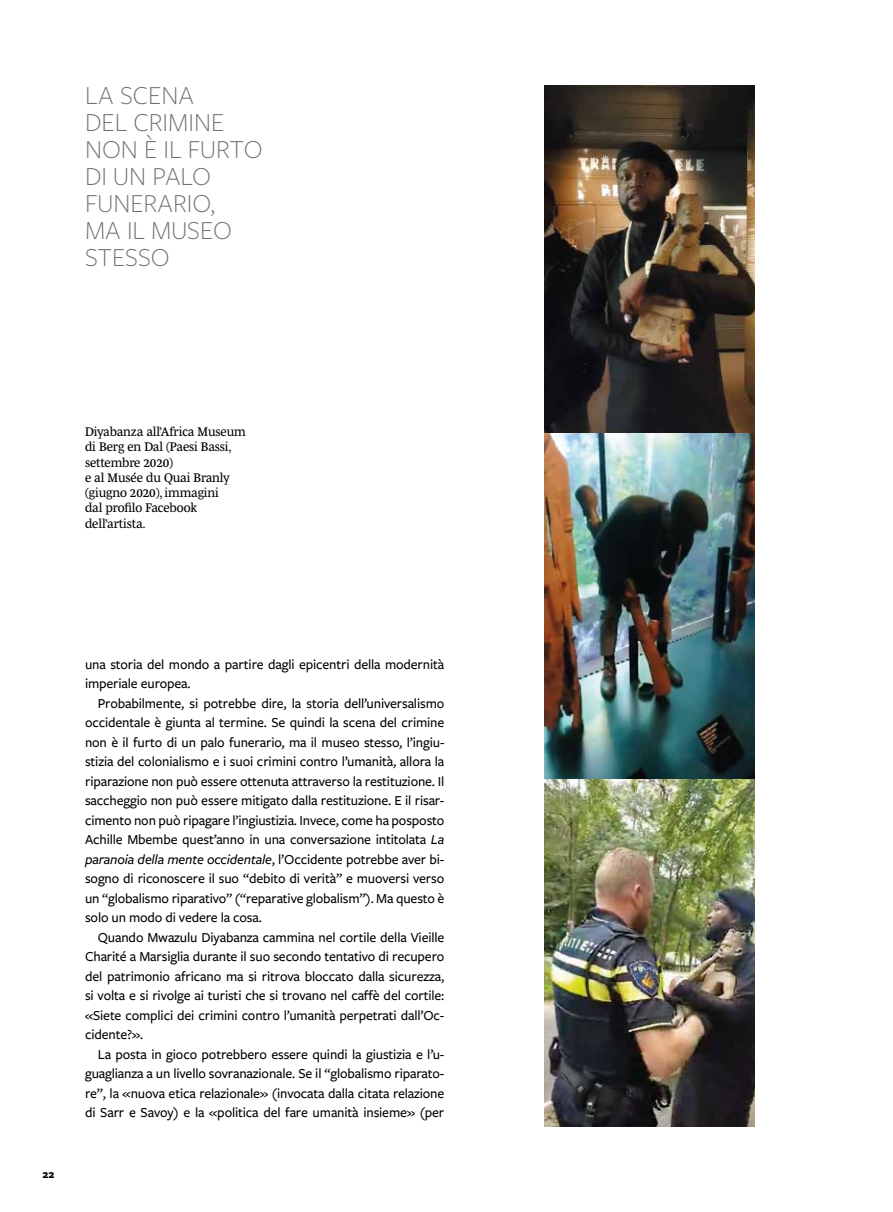
<style>
.page{position:relative;width:893px;height:1212px;background:#fff}
.page>*{position:absolute;margin:0;border:0;box-sizing:border-box;transform-origin:0 0}
.t1{font:300 27px/27px "Freight Sans Pro";color:#706f6f}
.t2{font:500 14.25px/19.5px "Freight Sans Pro";letter-spacing:-.01em;color:#000;text-align:justify}
.t3{font:12.75px/15.3px "Mencken Std Text";letter-spacing:-.01em;color:#000}
.t4{font:700 12px "Freight Sans Pro";color:#000}
.s1{font-style:italic}
</style>
<div class="page">
<img style="left:544px;top:85px;width:211px;height:1042px">
<h1 class="t1" style="left:85px;top:80px;width:179px">LA SCENA<br>DEL CRIMINE<br>NON È IL FURTO<br>DI UN PALO<br>FUNERARIO,<br>MA IL MUSEO<br>STESSO</h1>
<p class="t3" style="left:85px;top:424px;width:162px">Diyabanza all’Africa Museum di Berg en Dal (Paesi Bassi, settembre 2020)<br>e al Musée du Quai Branly (giugno 2020), immagini<br>dal profilo Facebook dell’artista.</p>
<p class="t4" style="left:43px;top:1165px;width:13px">22</p>
<p class="t2" style="left:85px;top:654px;width:361px">una storia del mondo a partire dagli epicentri della modernità imperiale europea.</p>
<p class="t2" style="left:85px;top:693px;width:361px;text-indent:13px">Probabilmente, si potrebbe dire, la storia dell’universalismo occidentale è giunta al termine. Se quindi la scena del crimine non è il furto di un palo funerario, ma il museo stesso, l’ingiu&shy;stizia del colonialismo e i suoi crimini contro l’umanità, allora la riparazione non può essere ottenuta attraverso la restituzione. Il saccheggio non può essere mitigato dalla restituzione. E il risar&shy;cimento non può ripagare l’ingiustizia. Invece, come ha posposto Achille Mbembe quest’anno in una conversazione intitolata <span class="s1">La paranoia della mente occidentale</span>, l’Occidente potrebbe aver bi&shy;sogno di riconoscere il suo “debito di verità” e muoversi verso un “globalismo riparativo” (“reparative globalism”). Ma questo è solo un modo di vedere la cosa.</p>
<p class="t2" style="left:85px;top:927px;width:361px;text-indent:13px">Quando Mwazulu Diyabanza cammina nel cortile della Vieille Charité a Marsiglia durante il suo secondo tentativo di recupero del patrimonio africano ma si ritrova bloccato dalla sicurezza, si volta e si rivolge ai turisti che si trovano nel caffè del cortile: «Siete complici dei crimini contro l’umanità perpetrati dall’Oc&shy;cidente?».</p>
<p class="t2" style="left:85px;top:1044px;width:361px;text-indent:13px">La posta in gioco potrebbero essere quindi la giustizia e l’u&shy;guaglianza a un livello sovranazionale. Se il “globalismo riparato&shy;re”, la «nuova etica relazionale» (invocata dalla citata relazione di Sarr e Savoy) e la «politica del fare umanità insieme» (per</p>
</div>
